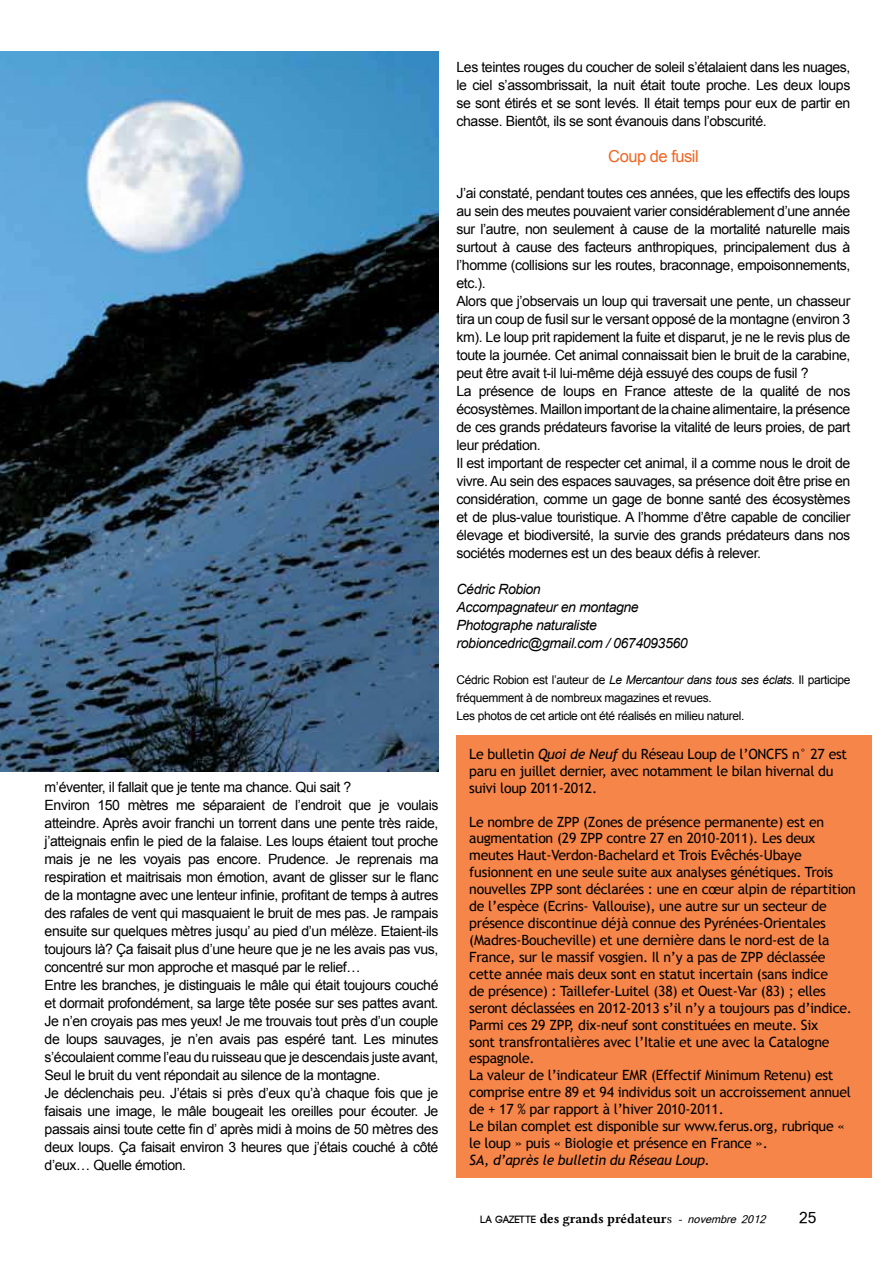
<style>
.page{position:relative;width:893px;height:1263px;background:#fff}
.page>*{position:absolute;margin:0;border:0;box-sizing:border-box;transform-origin:0 0}
.t1{font:16.5px "Arial";letter-spacing:-.03em;color:#f26522}
.t2{font:15px "Mangal";color:#000}
.t3{font:14.1px/18px "Arial";letter-spacing:-.03em;color:#000}
.t4{font:14.1px/17px "Trebuchet MS";letter-spacing:-.02em;color:#000}
.t5{font:italic 14.1px/18px "Arial";letter-spacing:-.03em;color:#000}
.t6{font:italic 14.1px "Trebuchet MS";letter-spacing:-.02em;color:#000}
.t7{font:13.5px "Lin Libertine B";color:#000}
.t8{font:12px/18px "Arial";letter-spacing:-.03em;color:#000}
.s1{font-style:italic}
.s2{font-family:"Code";font-weight:700;font-size:10.5px}
.s3{font-family:"Lin Libertine"}
.s4{font-family:"Mangal";font-size:10.5px}
.s5{font-family:"Mangal";font-style:italic;font-size:10.5px}
</style>
<div class="page">
<img style="left:0;top:51px;width:439px;height:721px">
<div style="left:457px;top:736px;width:415px;height:442px;background:#f68549"></div>
<p class="t3" style="left:45px;top:779px;width:395px">m’éventer, il fallait que je tente ma chance. Qui sait ?<br>Environ 150 mètres me séparaient de l’endroit que je voulais atteindre. Après avoir franchi un torrent dans une pente très raide, j’atteignais en昀椀n le pied de la falaise. Les loups étaient tout proche mais je ne les voyais pas encore. Prudence. Je reprenais ma respiration et maitrisais mon émotion, avant de glisser sur le 昀氀anc de la montagne avec une lenteur in昀椀nie, pro昀椀tant de temps à autres des rafales de vent qui masquaient le bruit de mes pas. Je rampais ensuite sur quelques mètres jusqu’ au pied d’un mélèze. Etaient-ils toujours là? Ça faisait plus d’une heure que je ne les avais pas vus, concentré sur mon approche et masqué par le relief…<br>Entre les branches, je distinguais le mâle qui était toujours couché et dormait profondément, sa large tête posée sur ses pattes avant.<br>Je n’en croyais pas mes yeux! Je me trouvais tout près d’un couple de loups sauvages, je n’en avais pas espéré tant. Les minutes s’écoulaient comme l’eau du ruisseau que je descendais juste avant, Seul le bruit du vent répondait au silence de la montagne.<br>Je déclenchais peu. J’étais si près d’eux qu’à chaque fois que je faisais une image, le mâle bougeait les oreilles pour écouter. Je passais ainsi toute cette 昀椀n d’ après midi à moins de 50 mètres des deux loups. Ça faisait environ 3 heures que j’étais couché à côté d’eux… Quelle émotion.</p>
<p class="t3" style="left:457px;top:59px;width:395px;text-align:justify">Les teintes rouges du coucher de soleil s’étalaient dans les nuages, le ciel s’assombrissait, la nuit était toute proche. Les deux loups se sont étirés et se sont levés. Il était temps pour eux de partir en chasse. Bientôt, ils se sont évanouis dans l’obscurité.</p>
<p class="t1" style="left:608px;top:150px;width:92px">Coup de fusil</p>
<p class="t3" style="left:457px;top:185px;width:395px">J’ai constaté, pendant toutes ces années, que les effectifs des loups au sein des meutes pouvaient varier considérablement d’une année sur l’autre, non seulement à cause de la mortalité naturelle mais surtout à cause des facteurs anthropiques, principalement dus à l’homme (collisions sur les routes, braconnage, empoisonnements, etc.).<br>Alors que j’observais un loup qui traversait une pente, un chasseur tira un coup de fusil sur le versant opposé de la montagne (environ 3 km). Le loup prit rapidement la fuite et disparut, je ne le revis plus de toute la journée. Cet animal connaissait bien le bruit de la carabine, peut être avait t-il lui-même déjà essuyé des coups de fusil ?<br>La présence de loups en France atteste de la qualité de nos écosystèmes. Maillon important de la chaine alimentaire, la présence de ces grands prédateurs favorise la vitalité de leurs proies, de part leur prédation.<br>Il est important de respecter cet animal, il a comme nous le droit de vivre. Au sein des espaces sauvages, sa présence doit être prise en considération, comme un gage de bonne santé des écosystèmes et de plus-value touristique. A l’homme d’être capable de concilier élevage et biodiversité, la survie des grands prédateurs dans nos sociétés modernes est un des beaux dé昀椀s à relever.</p>
<p class="t5" style="left:457px;top:581px;width:233px">Cédric Robion<br>Accompagnateur en montagne<br>Photographe naturaliste robioncedric@gmail.com / 0674093560</p>
<p class="t8" style="left:457px;top:672px;width:395px">Cédric Robion est l’auteur de <span class="s1">Le Mercantour dans tous ses éclats</span>. Il participe fréquemment à de nombreux magazines et revues.<br>Les photos de cet article ont été réalisés en milieu naturel.</p>
<p class="t4" style="left:469px;top:746px;width:379px">Le bulletin <span class="s1">Quoi de Neuf</span> du Réseau Loup de l’ONCFS n° 27 est paru en juillet dernier, avec notamment le bilan hivernal du suivi loup 2011-2012.</p>
<p class="t4" style="left:469px;top:814px;width:388px">Le nombre de ZPP (Zones de présence permanente) est en augmentation (29 ZPP contre 27 en 2010-2011). Les deux meutes Haut-Verdon-Bachelard et Trois Evêchés-Ubaye fusionnent en une seule suite aux analyses génétiques. Trois nouvelles ZPP sont déclarées : une en cœur alpin de répartition de l’espèce (Ecrins- Vallouise), une autre sur un secteur de présence discontinue déjà connue des Pyrénées-Orientales (Madres-Boucheville) et une dernière dans le nord-est de la France, sur le massif vosgien. Il n’y a pas de ZPP déclassée cette année mais deux sont en statut incertain (sans indice<br>de présence) : Taillefer-Luitel (38) et Ouest-Var (83) ; elles seront déclassées en 2012-2013 s’il n’y a toujours pas d’indice.<br>Parmi ces 29 ZPP, dix-neuf sont constituées en meute. Six<br>sont transfrontalières avec l’Italie et une avec la Catalogne espagnole.<br>La valeur de l’indicateur EMR (Effectif Minimum Retenu) est comprise entre 89 et 94 individus soit un accroissement annuel de + 17 % par rapport à l’hiver 2010-2011.<br>Le bilan complet est disponible sur www.ferus.org, rubrique « le loup » puis « Biologie et présence en France ».</p>
<p class="t6" style="left:469px;top:1154px;width:242px">SA, d’après le bulletin du Réseau Loup.</p>
<p class="t7" style="left:480px;top:1214px;width:289px"><span class="s2">LA GAZETTE</span> des grands prédateur<span class="s3">s</span> <span class="s4">-</span> <span class="s5">novembre 2012</span></p>
<p class="t2" style="left:799px;top:1212px;width:19px">25</p>
</div>
